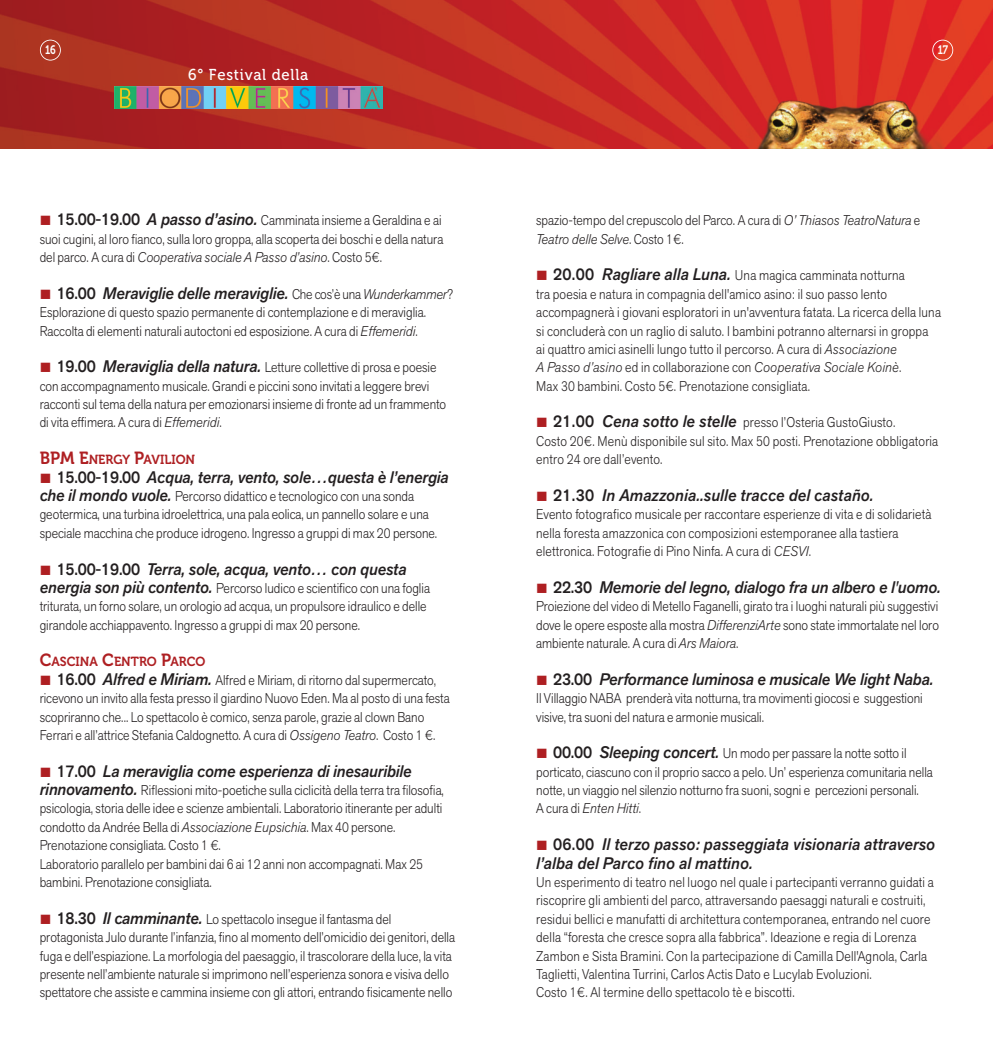
<style>
.page{position:relative;width:993px;height:1042px;background:#fff}
.page>*{position:absolute;margin:0;border:0;box-sizing:border-box;transform-origin:0 0}
.t1{font:16.62px/18.4px "Akzid Grtsk Next Med It";color:#231f20;scale:.95 1}
.t2{font:15.75px "Museo 500";letter-spacing:.05em;color:#fff;scale:.95 1}
.t3{font:300 14px/18.4px "Akzid Grtsk Next";color:#231f20;scale:.9 1}
.t4{font:13.12px "Museo 700";color:#ae1f22;scale:.95 1}
.t5{font:12.25px "Museo 700";color:#fff;scale:.8 1}
.s1{color:#ae1f22}
.s2{font-weight:500;font-size:16.62px}
.s3{font-family:"Akzid Grtsk Next Med It";font-weight:400;font-size:16.62px}
.s4{font-style:italic}
.s5{font-family:"Akzid Grtsk Next";font-weight:500}
.s6{font-family:"Akzid Grtsk Next";font-weight:300;font-size:14px}
.s7{font-family:"Akzid Grtsk Next";font-weight:300;font-style:italic;font-size:14px}
.s8{font-size:17.5px}
</style>
<div class="page">
<img style="left:0;top:0;width:992px;height:148px">
<div style="left:40px;top:40px;width:21px;height:21px;border:2px solid #fff;border-radius:50%"></div>
<div style="left:932px;top:40px;width:20px;height:21px;border:2px solid #fff;border-radius:50%"></div>
<img style="left:114px;top:86px;width:268px;height:23px">
<p class="t5" style="left:45px;top:42px;width:15px">16</p>
<p class="t5" style="left:937px;top:42px;width:14px">17</p>
<p class="t2" style="left:188px;top:69px;width:128px">6° Festival della</p>
<p class="t3" style="left:39px;top:213px;width:450px"><span class="s1">■</span> <span class="s2">15.00-19.00</span> <span class="s3">A passo d’asino.</span> Camminata insieme a Geraldina e ai suoi cugini, al loro fianco, sulla loro groppa, alla scoperta dei boschi e della natura del parco. A cura di <span class="s4">Cooperativa sociale A Passo d’asino</span>. Costo 5€.</p>
<p class="t1" style="left:39px;top:285px;width:437px"><span class="s1">■</span> <span class="s5">16.00</span> Meraviglie delle meraviglie. <span class="s6">Che cos’è una</span> <span class="s7">Wunderkammer</span><span class="s6">?</span></p>
<p class="t3" style="left:40px;top:305px;width:431px">Esplorazione di questo spazio permanente di contemplazione e di meraviglia.<br>Raccolta di elementi naturali autoctoni ed esposizione. A cura di <span class="s4">Effemeridi</span>.</p>
<p class="t3" style="left:39px;top:360px;width:453px"><span class="s1">■</span> <span class="s2">19.00</span> <span class="s3">Meraviglia della natura.</span> Letture collettive di prosa e poesie con accompagnamento musicale. Grandi e piccini sono invitati a leggere brevi racconti sul tema della natura per emozionarsi insieme di fronte ad un frammento di vita effimera. A cura di <span class="s4">Effemeridi</span>.</p>
<p class="t4" style="left:40px;top:452px;width:165px"><span class="s8">BPM E</span>NERGY <span class="s8">P</span>AVILION</p>
<p class="t1" style="left:39px;top:469px;width:432px"><span class="s1">■</span> <span class="s5">15.00-19.00</span> Acqua, terra, vento, sole…questa è l’energia</p>
<p class="t3" style="left:40px;top:488px;width:443px"><span class="s3">che il mondo vuole.</span> Percorso didattico e tecnologico con una sonda geotermica, una turbina idroelettrica, una pala eolica, un pannello solare e una speciale macchina che produce idrogeno. Ingresso a gruppi di max 20 persone.</p>
<p class="t1" style="left:39px;top:561px;width:388px"><span class="s1">■</span> <span class="s5">15.00-19.00</span> Terra, sole, acqua, vento… con questa</p>
<p class="t3" style="left:40px;top:580px;width:435px"><span class="s3">energia son più contento.</span> Percorso ludico e scientifico con una foglia triturata, un forno solare, un orologio ad acqua, un propulsore idraulico e delle girandole acchiappavento. Ingresso a gruppi di max 20 persone.</p>
<p class="t4" style="left:40px;top:654px;width:176px"><span class="s8">C</span>ASCINA <span class="s8">C</span>ENTRO <span class="s8">P</span>ARCO</p>
<p class="t3" style="left:39px;top:672px;width:457px"><span class="s1">■</span> <span class="s2">16.00</span> <span class="s3">Alfred e Miriam.</span> Alfred e Miriam, di ritorno dal supermercato, ricevono un invito alla festa presso il giardino Nuovo Eden. Ma al posto di una festa scopriranno che... Lo spettacolo è comico, senza parole, grazie al clown Bano Ferrari e all’attrice Stefania Caldognetto. A cura di <span class="s4">Ossigeno Teatro</span>. Costo 1 €.</p>
<p class="t1" style="left:39px;top:763px;width:393px"><span class="s1">■</span> <span class="s5">17.00</span> La meraviglia come esperienza di inesauribile</p>
<p class="t3" style="left:40px;top:782px;width:450px"><span class="s3">rinnovamento.</span> Riflessioni mito-poetiche sulla ciclicità della terra tra filosofia, psicologia, storia delle idee e scienze ambientali. Laboratorio itinerante per adulti condotto da Andrée Bella di <span class="s4">Associazione Eupsichia</span>. Max 40 persone.<br>Prenotazione consigliata. Costo 1 €.<br>Laboratorio parallelo per bambini dai 6 ai 12 anni non accompagnati. Max 25 bambini. Prenotazione consigliata.</p>
<p class="t3" style="left:39px;top:911px;width:463px"><span class="s1">■</span> <span class="s2">18.30</span> <span class="s3">Il camminante.</span> Lo spettacolo insegue il fantasma del protagonista Julo durante l’infanzia, fino al momento dell’omicidio dei genitori, della fuga e dell’espiazione. La morfologia del paesaggio, il trascolorare della luce, la vita presente nell’ambiente naturale si imprimono nell’esperienza sonora e visiva dello spettatore che assiste e cammina insieme con gli attori, entrando fisicamente nello</p>
<p class="t3" style="left:536px;top:213px;width:428px">spazio-tempo del crepuscolo del Parco. A cura di <span class="s4">O’ Thiasos TeatroNatura</span> e<br><span class="s4">Teatro delle Selve</span>. Costo 1€.</p>
<p class="t3" style="left:536px;top:268px;width:451px"><span class="s1">■</span> <span class="s2">20.00</span> <span class="s3">Ragliare alla Luna.</span> Una magica camminata notturna<br>tra poesia e natura in compagnia dell'amico asino: il suo passo lento accompagnerà i giovani esploratori in un'avventura fatata. La ricerca della luna si concluderà con un raglio di saluto. I bambini potranno alternarsi in groppa<br>ai quattro amici asinelli lungo tutto il percorso. A cura di <span class="s4">Associazione<br>A Passo d’asino</span> ed in collaborazione con <span class="s4">Cooperativa Sociale Koinè</span>.<br>Max 30 bambini. Costo 5€. Prenotazione consigliata.</p>
<p class="t3" style="left:536px;top:415px;width:448px"><span class="s1">■</span> <span class="s2">21.00</span> <span class="s3">Cena sotto le stelle</span> presso l’Osteria GustoGiusto.<br>Costo 20€. Menù disponibile sul sito. Max 50 posti. Prenotazione obbligatoria entro 24 ore dall’evento.</p>
<p class="t1" style="left:536px;top:488px;width:356px"><span class="s1">■</span> <span class="s5">21.30</span> In Amazzonia..sulle tracce del castaño.</p>
<p class="t3" style="left:536px;top:507px;width:440px">Evento fotografico musicale per raccontare esperienze di vita e di solidarietà nella foresta amazzonica con composizioni estemporanee alla tastiera elettronica. Fotografie di Pino Ninfa. A cura di <span class="s4">CESVI</span>.</p>
<p class="t1" style="left:536px;top:579px;width:427px"><span class="s1">■</span> <span class="s5">22.30</span> Memorie del legno, dialogo fra un albero e l'uomo.</p>
<p class="t3" style="left:536px;top:599px;width:449px;text-align:justify">Proiezione del video di Metello Faganelli, girato tra i luoghi naturali più suggestivi dove le opere esposte alla mostra <span class="s4">DifferenziArte</span> sono state immortalate nel loro ambiente naturale. A cura di <span class="s4">Ars Maiora</span>.</p>
<p class="t1" style="left:536px;top:671px;width:419px"><span class="s1">■</span> <span class="s5">23.00</span> Performance luminosa e musicale We light Naba.</p>
<p class="t3" style="left:536px;top:690px;width:431px">Il Villaggio NABA prenderà vita notturna, tra movimenti giocosi e suggestioni visive, tra suoni del natura e armonie musicali.</p>
<p class="t3" style="left:536px;top:746px;width:442px"><span class="s1">■</span> <span class="s2">00.00</span> <span class="s3">Sleeping concert.</span> Un modo per passare la notte sotto il porticato, ciascuno con il proprio sacco a pelo. Un’ esperienza comunitaria nella notte, un viaggio nel silenzio notturno fra suoni, sogni e percezioni personali.<br>A cura di <span class="s4">Enten Hitti</span>.</p>
<p class="t1" style="left:536px;top:837px;width:421px"><span class="s1">■</span> <span class="s5">06.00</span> Il terzo passo: passeggiata visionaria attraverso l’alba del Parco fino al mattino.</p>
<p class="t3" style="left:536px;top:874px;width:443px">Un esperimento di teatro nel luogo nel quale i partecipanti verranno guidati a riscoprire gli ambienti del parco, attraversando paesaggi naturali e costruiti, residui bellici e manufatti di architettura contemporanea, entrando nel cuore della “foresta che cresce sopra alla fabbrica”. Ideazione e regia di Lorenza Zambon e Sista Bramini. Con la partecipazione di Camilla Dell'Agnola, Carla Taglietti, Valentina Turrini, Carlos Actis Dato e Lucylab Evoluzioni.<br>Costo 1€. Al termine dello spettacolo tè e biscotti.</p>
</div>
